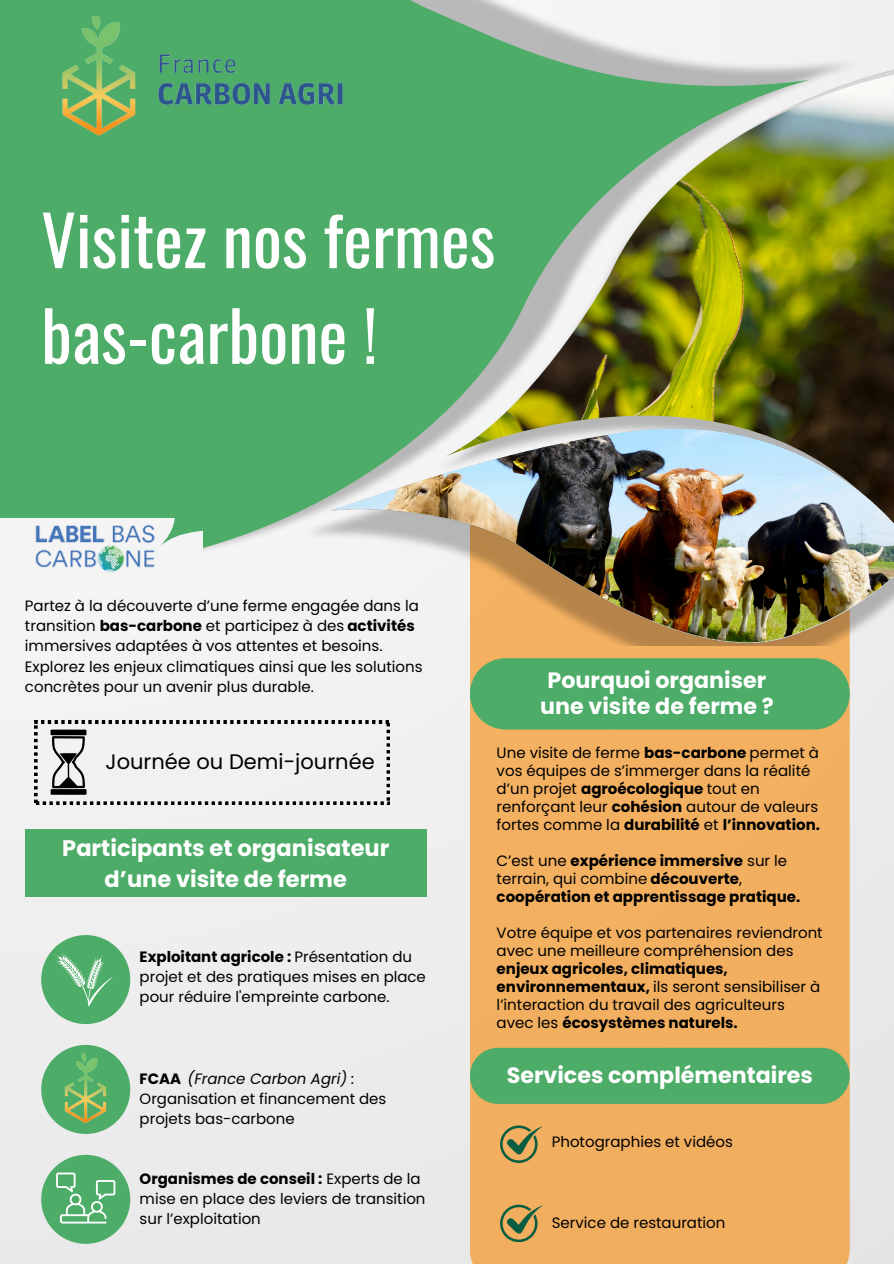
<style>
.page{position:relative;width:894px;height:1264px;background:#fff}
.page>*{position:absolute;margin:0;border:0;box-sizing:border-box;transform-origin:0 0}
.t1{font:68.7px/95.7px "Oswald";color:#fff}
.t2{font:700 22.5px/31.5px "Poppins";color:#fff;text-align:center}
.t3{font:700 22.2px/25.8px "Poppins";color:#fff;text-align:center}
.t4{font:21px "Poppins";color:#000}
.t5{font:15px/18px "Poppins";color:#000}
.t6{font:700 15px/18px "Poppins";color:#000}
.s1{font-weight:700}
.s2{font-weight:400}
.s3{font-style:italic}
</style>
<div class="page">
<div style="left:0;top:0;width:893px;height:1263px;background:#ededed"></div>
<div style="left:470px;top:729px;width:379px;height:534px;background:#f2af60"></div>
<img style="left:809px;top:71px;width:84px;height:341px">
<svg style="left:0;top:0;width:809px;height:549px;background:#68aa6a"></svg>
<div style="left:0;top:518px;width:202px;height:57px;background:#f4f4f4"></div>
<img style="left:329px;top:412px;width:564px;height:246px">
<img style="left:329px;top:428px;width:564px;height:214px">
<svg style="left:500px;top:1204px;width:42px;height:37px;background:#a79455"></svg>
<div style="left:470px;top:658px;width:379px;height:71px;background:#4dac68"></div>
<div style="left:41px;top:935px;width:89px;height:89px;background:#4dac68;border-radius:50%"></div>
<div style="left:41px;top:1154px;width:89px;height:89px;background:#4dac68;border-radius:50%"></div>
<div style="left:41px;top:1044px;width:89px;height:89px;background:#4dac68;border-radius:50%"></div>
<img style="left:53px;top:17px;width:303px;height:120px">
<svg style="left:54px;top:953px;width:58px;height:52px"></svg>
<svg style="left:56px;top:1172px;width:59px;height:51px"></svg>
<svg style="left:34px;top:720px;width:356px;height:84px"></svg>
<div style="left:25px;top:829px;width:401px;height:68px;background:#4dac68"></div>
<svg style="left:500px;top:1125px;width:42px;height:37px;background:#a79455"></svg>
<img style="left:35px;top:524px;width:120px;height:48px">
<img style="left:64px;top:1053px;width:48px;height:71px">
<svg style="left:160px;top:462px;width:84px;height:84px;background:#61b479"></svg>
<div style="left:470px;top:1047px;width:379px;height:56px;background:#4dac68;border-radius:28px"></div>
<p class="t1" style="left:41px;top:189px;width:455px">Visitez nos fermes bas-carbone !</p>
<p class="t5" style="left:25px;top:595px;width:395px;line-height:20.2px">Partez à la découverte d’une ferme engagée dans la transition <span class="s1">bas-carbone</span> et participez à des <span class="s1">activités </span>immersives adaptées à vos attentes et besoins.</p>
<p class="t5" style="left:25px;top:656px;width:399px;line-height:20.2px">Explorez les enjeux climatiques ainsi que les solutions concrètes pour un avenir plus durable.</p>
<h3 class="t3" style="left:540px;top:667px;width:235px">Pourquoi organiser une visite de ferme ?</h3>
<h2 class="t4" style="left:106px;top:747px;width:270px">Journée ou Demi-journée</h2>
<p class="t5" style="left:496px;top:743px;width:325px">Une visite de ferme <span class="s1">bas-carbone</span> permet à vos équipes de s’immerger dans la réalité d’un projet <span class="s1">agroécologique</span> tout en renforçant leur <span class="s1">cohésion</span> autour de valeurs fortes comme la <span class="s1">durabilité</span> et <span class="s1">l’innovation.</span></p>
<p class="t6" style="left:496px;top:851px;width:305px"><span class="s2">C’est une</span> expérience immersive <span class="s2">sur le terrain, qui combine</span> découverte<span class="s2">, </span>coopération et apprentissage pratique.</p>
<p class="t5" style="left:496px;top:923px;width:327px">Votre équipe et vos partenaires reviendront avec une meilleure compréhension des <span class="s1">enjeux agricoles, climatiques, environnementaux,</span> ils seront sensibiliser à l’interaction du travail des agriculteurs avec les <span class="s1">écosystèmes naturels.</span></p>
<p class="t2" style="left:62px;top:831px;width:328px">Participants et organisateur d’une visite de ferme</p>
<p class="t5" style="left:140px;top:946px;width:288px;line-height:20.2px"><span class="s1">Exploitant agricole :</span> Présentation du projet et des pratiques mises en place pour réduire l'empreinte carbone.</p>
<p class="t5" style="left:140px;top:1068px;width:248px;line-height:20.2px"><span class="s1">FCAA</span> <span class="s3">(France Carbon Agri) :<br></span>Organisation et financement des projets bas-carbone</p>
<h2 class="t5" style="left:140px;top:1168px;width:287px;line-height:20.2px"><span class="s1">Organismes de conseil :</span> Experts de la mise en place des leviers de transition sur l’exploitation</h2>
<h2 class="t3" style="left:506px;top:1062px;width:307px">Services complémentaires</h2>
<p class="t5" style="left:551px;top:1133px;width:183px">Photographies et vidéos</p>
<p class="t5" style="left:551px;top:1213px;width:175px">Service de restauration</p>
</div>
